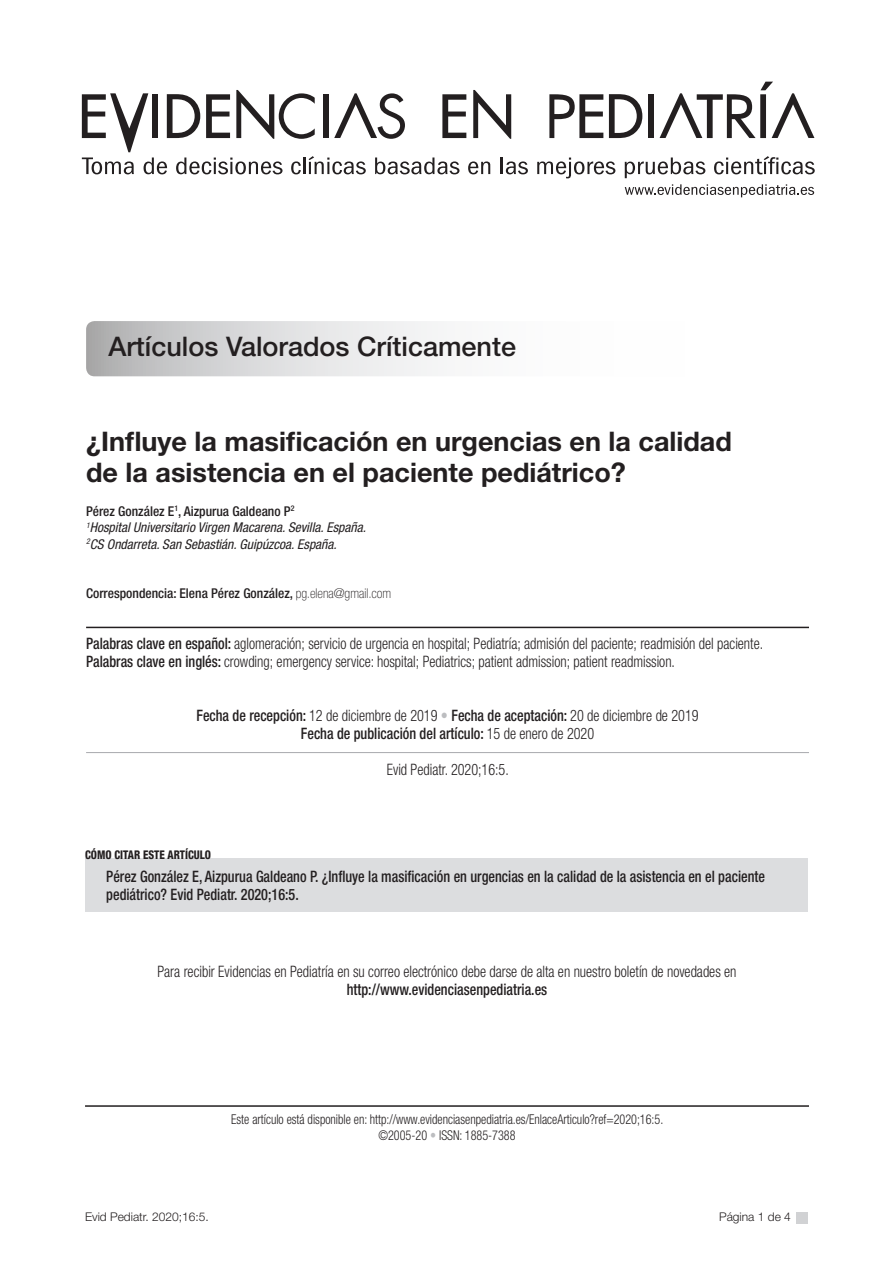
<style>
.page{position:relative;width:893px;height:1263px;background:#fff}
.page>*{position:absolute;margin:0;border:0;box-sizing:border-box;transform-origin:0 0}
.t1{font:700 27px/31.5px "Helvetica Neue LT Std";color:#231f20}
.t2{font:500 27px "Helvetica Neue";color:#231f20}
.t3{font:300 condensed 15.75px "Helvetica Neue LT Std";color:#231f20;scale:.9 1}
.t4{font:500 condensed 15.75px/18px "Helvetica Neue LT Std";color:#231f20;scale:.9 1}
.t5{font:300 condensed 13.5px/16.5px "Helvetica Neue LT Std";color:#231f20;text-align:center;scale:.9 1}
.t6{font:italic condensed 13.5px "Helvetica Neue LT Std";color:#231f20}
.t7{font:500 condensed 13.5px "Helvetica Neue LT Std";color:#231f20}
.t8{font:300 12px "Helvetica Neue";color:#231f20}
.t9{font:800 condensed 12px "Helvetica Neue LT Std";color:#231f20;scale:.9 1}
.s1{font-weight:100}
.s2{font-weight:500}
.s3{color:#bcbdc0}
.s4{font-weight:300}
</style>
<div class="page">
<div style="left:797px;top:1212px;width:11px;height:11px;background:#d1d2d4"></div>
<svg style="left:537px;top:158px;width:78px;height:20px"></svg>
<svg style="left:625px;top:157px;width:80px;height:21px"></svg>
<svg style="left:714px;top:156px;width:101px;height:18px"></svg>
<svg style="left:625px;top:184px;width:189px;height:13px"></svg>
<svg style="left:549px;top:94px;width:54px;height:44px"></svg>
<div style="left:648px;top:94px;width:6px;height:44px;background:#231f20"></div>
<svg style="left:609px;top:94px;width:33px;height:44px"></svg>
<svg style="left:660px;top:82px;width:154px;height:56px"></svg>
<svg style="left:82px;top:90px;width:446px;height:84px"></svg>
<svg style="left:86px;top:321px;width:723px;height:55px"></svg>
<hr style="left:86px;top:627px;width:723px;height:1px;background:#231f20">
<hr style="left:86px;top:752px;width:723px;height:1px;background:#a8a9ad">
<div style="left:85px;top:858px;width:723px;height:54px;background:#dcdddf"></div>
<hr style="left:85px;top:1105px;width:724px;height:2px;background:#231f20">
<p class="t2" style="left:108px;top:330px;width:409px">Artículos Valorados Críticamente</p>
<p class="t1" style="left:86px;top:425px;width:647px">¿Influye la masificación en urgencias en la calidad de la asistencia en el paciente pediátrico?</p>
<p class="t7" style="left:86px;top:503px;width:210px">Pérez González E<sup>1</sup>, Aizpurua Galdeano P<sup>2</sup></p>
<p class="t6" style="left:86px;top:520px;width:281px"><sup>1</sup>Hospital Universitario Virgen Macarena. Sevilla. España.</p>
<p class="t6" style="left:86px;top:536px;width:252px"><sup>2</sup>CS Ondarreta. San Sebastián. Guipúzcoa. España.</p>
<p class="t7" style="left:86px;top:586px;width:307px">Correspondencia: Elena Pérez González, <span class="s1">pg.elena@gmail.com</span></p>
<p class="t3" style="left:86px;top:635px;width:754px"><span class="s2">Palabras clave en español:</span> aglomeración; servicio de urgencia en hospital; Pediatría; admisión del paciente; readmisión del paciente.</p>
<p class="t3" style="left:86px;top:653px;width:656px"><span class="s2">Palabras clave en inglés:</span> crowding; emergency service: hospital; Pediatrics; patient admission; patient readmission.</p>
<p class="t3" style="left:196px;top:707px;width:559px"><span class="s2">Fecha de recepción:</span> 12 de diciembre de 2019 <span class="s3">•</span> <span class="s2">Fecha de aceptación:</span> 20 de diciembre de 2019</p>
<p class="t4" style="left:301px;top:725px;width:327px">Fecha de publicación del artículo: <span class="s4">15 de enero de 2020</span></p>
<p class="t3" style="left:387px;top:761px;width:137px">Evid Pediatr. 2020;16:5.</p>
<p class="t9" style="left:85px;top:847px;width:141px">CÓMO CITAR ESTE ARTÍCULO</p>
<p class="t4" style="left:106px;top:867px;width:733px">Pérez González E, Aizpurua Galdeano P. ¿Influye la masificación en urgencias en la calidad de la asistencia en el paciente pediátrico? Evid Pediatr. 2020;16:5.</p>
<p class="t3" style="left:157px;top:962px;width:645px">Para recibir Evidencias en Pediatría en su correo electrónico debe darse de alta en nuestro boletín de novedades en</p>
<p class="t4" style="left:347px;top:980px;width:224px">http://www.evidenciasenpediatria.es</p>
<p class="t5" style="left:231px;top:1111px;width:482px">Este artículo está disponible en: http://www.evidenciasenpediatria.es/EnlaceArticulo?ref=2020;16:5. ©2005-20 <span class="s3">•</span> ISSN: 1885-7388</p>
<p class="t8" style="left:85px;top:1210px;width:125px">Evid Pediatr. 2020;16:5.</p>
<p class="t8" style="left:719px;top:1210px;width:73px">Página 1 de 4</p>
</div>
